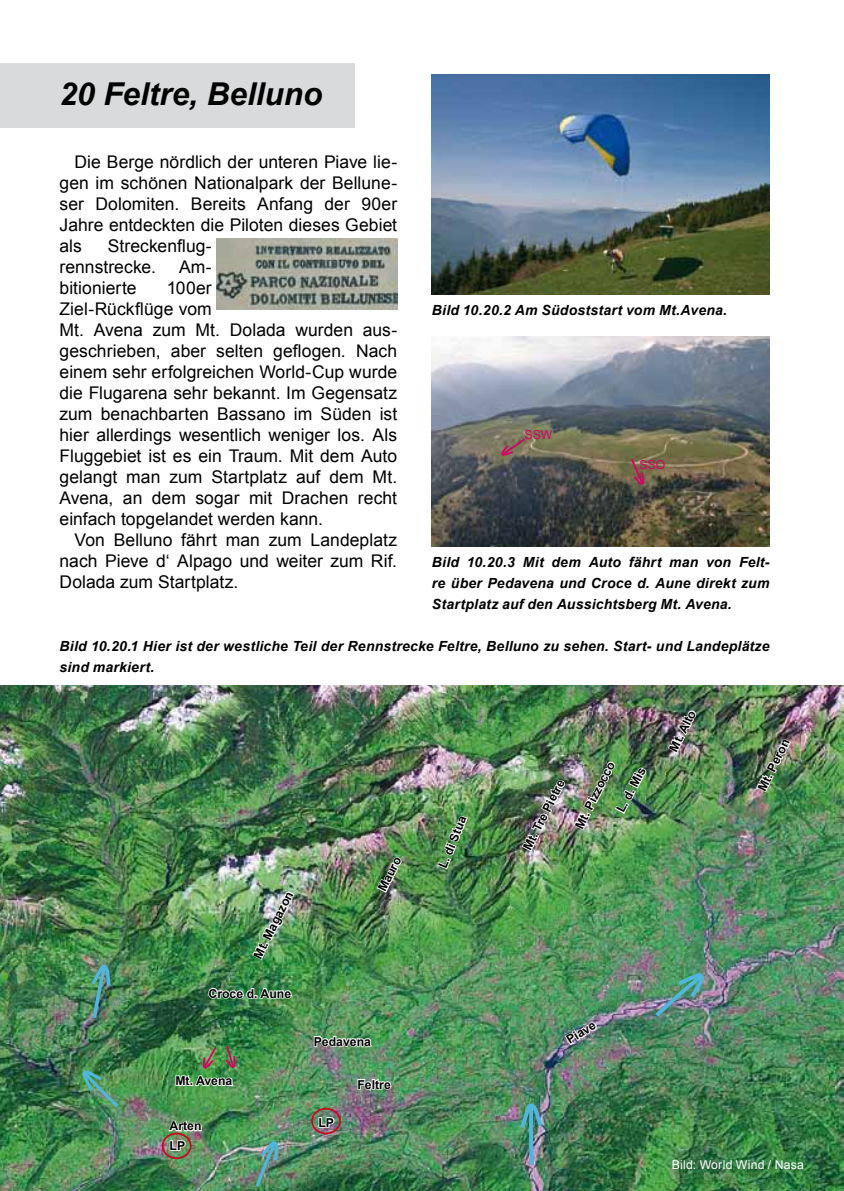
<style>
.page{position:relative;width:844px;height:1191px;background:#fff}
.page>*{position:absolute;margin:0;border:0;box-sizing:border-box;transform-origin:0 0}
.t1{font:italic 700 31.5px "Arial";color:#000}
.t2{font:17.5px/21px "Arial";letter-spacing:.005em;color:#000;text-align:justify}
.t3{font:italic 700 14px/21px "Arial";letter-spacing:.015em;color:#000}
.t4{font:700 12.25px "Arial";color:#000}
.t5{font:12.25px "Arial";letter-spacing:.02em;color:#fff}
.t6{font:12.25px "Arial";color:#d90066}
</style>
<div class="page">
<div style="left:0;top:63px;width:354px;height:65px;background:#d9dadb"></div>
<img style="left:0;top:685px;width:843px;height:506px">
<svg style="left:356px;top:1077px;width:36px;height:14px"></svg>
<svg style="left:563px;top:1021px;width:35px;height:27px"></svg>
<svg style="left:167px;top:1118px;width:35px;height:14px"></svg>
<svg style="left:436px;top:814px;width:33px;height:56px"></svg>
<img style="left:242px;top:890px;width:54px;height:71px">
<svg style="left:367px;top:855px;width:36px;height:39px"></svg>
<img style="left:512px;top:760px;width:135px;height:92px">
<img style="left:657px;top:709px;width:40px;height:45px">
<img style="left:746px;top:738px;width:45px;height:55px">
<img style="left:174px;top:1043px;width:62px;height:46px">
<img style="left:651px;top:971px;width:58px;height:50px">
<img style="left:517px;top:1102px;width:28px;height:67px">
<svg style="left:81px;top:1066px;width:41px;height:44px;background:#4e9266"></svg>
<svg style="left:88px;top:963px;width:25px;height:58px"></svg>
<svg style="left:253px;top:1139px;width:29px;height:51px"></svg>
<svg style="left:313px;top:1034px;width:60px;height:15px"></svg>
<svg style="left:207px;top:986px;width:86px;height:14px"></svg>
<div style="left:311px;top:1107px;width:30px;height:27px;border:2px solid #cd071e;border-radius:50%"></div>
<div style="left:162px;top:1132px;width:29px;height:27px;border:2px solid #cd071e;border-radius:50%"></div>
<img style="left:432px;top:74px;width:337px;height:220px">
<img style="left:432px;top:336px;width:337px;height:210px">
<img style="left:217px;top:239px;width:180px;height:70px">
<svg style="left:499px;top:436px;width:27px;height:20px"></svg>
<svg style="left:629px;top:457px;width:15px;height:29px"></svg>
<svg style="left:169px;top:1139px;width:18px;height:12px"></svg>
<svg style="left:317px;top:1116px;width:19px;height:12px"></svg>
<h1 class="t1" style="left:60px;top:73px;width:264px">20 Feltre, Belluno</h1>
<p class="t2" style="left:60px;top:152px;width:339px;text-indent:15px">Die Berge nördlich der unteren Piave lie&shy;gen im schönen Nationalpark der Bellune&shy;ser Dolomiten. Bereits Anfang der 90er Jahre entdeckten die Piloten dieses Gebiet als</p>
<p class="t2" style="left:60px;top:236px;width:154px;text-indent:48px">Streckenflug&shy;rennstrecke.</p>
<p class="t2" style="left:179px;top:257px;width:34px">Am-</p>
<p class="t2" style="left:60px;top:278px;width:339px;text-align:left;text-indent:107px">100er<br>Ziel-Rückflüge vom<br>Mt. Avena zum Mt. Dolada wurden aus&shy;geschrieben, aber selten geflogen. Nach einem sehr erfolgreichen World-Cup wurde die Flugarena sehr bekannt. Im Gegensatz zum benachbarten Bassano im Süden ist hier allerdings wesentlich weniger los. Als Fluggebiet ist es ein Traum. Mit dem Auto gelangt man zum Startplatz auf dem Mt.<br>Avena, an dem sogar mit Drachen recht einfach topgelandet werden kann.</p>
<p class="t2" style="left:60px;top:530px;width:339px;text-indent:15px">Von Belluno fährt man zum Landeplatz nach Pieve d‘ Alpago und weiter zum Rif.<br>Dolada zum Startplatz.</p>
<p class="t2" style="left:60px;top:278px;width:78px">bitionierte</p>
<p class="t3" style="left:432px;top:300px;width:296px">Bild 10.20.2 Am Südoststart vom Mt.Avena.</p>
<p class="t6" style="left:524px;top:427px;width:29px">SSW</p>
<p class="t6" style="left:639px;top:456px;width:27px">SSO</p>
<p class="t3" style="left:432px;top:552px;width:339px;text-align:justify">Bild 10.20.3 Mit dem Auto fährt man von Felt&shy;re über Pedavena und Croce d. Aune direkt zum Startplatz auf den Aussichtsberg Mt. Avena.</p>
<p class="t3" style="left:60px;top:636px;width:711px">Bild 10.20.1 Hier ist der westliche Teil der Rennstrecke Feltre, Belluno zu sehen. Start- und Landeplätze sind markiert.</p>
<p class="t4" style="left:249px;top:953px;width:75px;rotate:-63deg">Mt. Magazon</p>
<p class="t4" style="left:208px;top:985px;width:84px">Croce d. Aune</p>
<p class="t4" style="left:175px;top:1072px;width:58px">Mt. Avena</p>
<p class="t4" style="left:169px;top:1118px;width:33px">Arten</p>
<p class="t4" style="left:169px;top:1137px;width:17px">LP</p>
<p class="t4" style="left:374px;top:886px;width:38px;rotate:-63deg">Mauro</p>
<p class="t4" style="left:314px;top:1033px;width:59px">Pedavena</p>
<p class="t4" style="left:318px;top:1114px;width:17px">LP</p>
<p class="t4" style="left:357px;top:1076px;width:35px">Feltre</p>
<p class="t4" style="left:434px;top:864px;width:57px;rotate:-68deg">L. di Stua</p>
<p class="t4" style="left:519px;top:845px;width:78px;rotate:-63deg">Mt. Tre Pietre</p>
<p class="t4" style="left:571px;top:824px;width:75px;rotate:-63deg">Mt. Pizzocco</p>
<p class="t4" style="left:612px;top:807px;width:51px;rotate:-62deg">L. d. Mis</p>
<p class="t4" style="left:665px;top:747px;width:46px;rotate:-63deg">Mt. Alto</p>
<p class="t4" style="left:753px;top:786px;width:57px;rotate:-63deg">Mt. Peron</p>
<p class="t4" style="left:563px;top:1034px;width:34px;rotate:-32deg">Piave</p>
<p class="t5" style="left:671px;top:1156px;width:134px">Bild: World Wind / Nasa</p>
</div>
